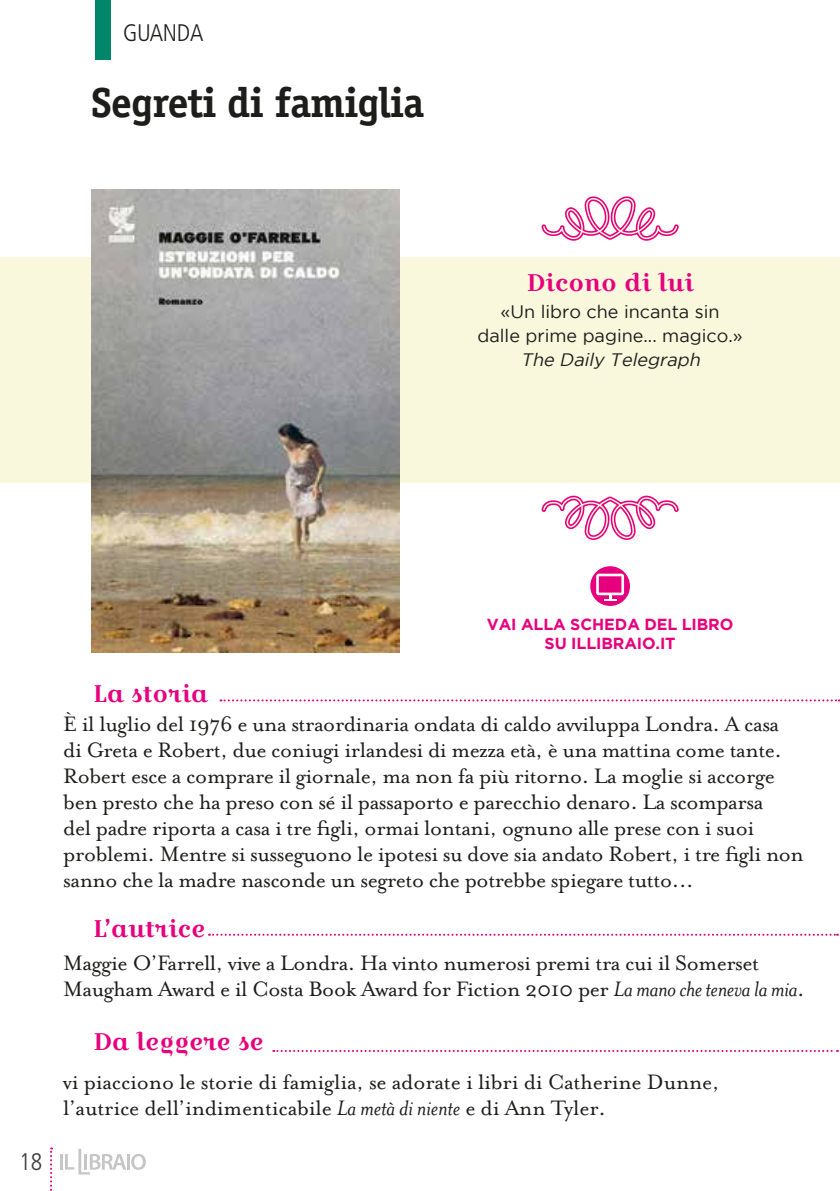
<style>
.page{position:relative;width:840px;height:1191px;background:#fff}
.page>*{position:absolute;margin:0;border:0;box-sizing:border-box;transform-origin:0 0}
.t1{font:700 42px "Officina Serif";letter-spacing:-.02em;color:#1d1d1b}
.t2{font:24px/26px "Mrs Eaves Roman";letter-spacing:-.02em;color:#1d1d1b}
.t3{font:24px "Croissant One";color:#e6007d}
.t4{font:300 condensed 24px "Frutiger";letter-spacing:-.01em;color:#1d1d1b}
.t5{font:300 condensed 24px "Frutiger";color:#3c3c3b}
.t6{font:18px/24px "Gotham";color:#1d1d1b;text-align:center}
.t7{font:italic 18px "Gotham";color:#1d1d1b}
.t8{font:700 16px/19.2px "Gotham";letter-spacing:-.005em;color:#e6007d;text-align:center}
.s1{font-family:"Mrs Eaves";font-style:italic}
</style>
<div class="page">
<svg style="left:60px;top:1148px;width:86px;height:26px"></svg>
<svg style="left:50px;top:1147px;width:2px;height:44px"></svg>
<div style="left:95px;top:0;width:15px;height:60px;background:#00866a"></div>
<div style="left:0;top:257px;width:839px;height:225px;background:#f9f7dc"></div>
<img style="left:91px;top:190px;width:308px;height:462px">
<svg style="left:590px;top:566px;width:39px;height:40px"></svg>
<svg style="left:596px;top:573px;width:27px;height:27px"></svg>
<svg style="left:273px;top:1050px;width:564px;height:2px"></svg>
<svg style="left:209px;top:933px;width:628px;height:2px"></svg>
<svg style="left:541px;top:196px;width:138px;height:45px"></svg>
<svg style="left:541px;top:495px;width:138px;height:45px"></svg>
<svg style="left:220px;top:699px;width:619px;height:2px"></svg>
<p class="t4" style="left:123px;top:19px;width:82px">GUANDA</p>
<h1 class="t1" style="left:91px;top:76px;width:335px">Segreti di famiglia</h1>
<p class="t3" style="left:526px;top:265px;width:169px">Dicono di lui</p>
<p class="t6" style="left:477px;top:299px;width:266px">«Un libro che incanta sin dalle prime pagine... magico.»</p>
<p class="t7" style="left:520px;top:350px;width:185px">The Daily Telegraph</p>
<p class="t5" style="left:19px;top:1147px;width:25px">18</p>
<p class="t3" style="left:93px;top:676px;width:116px">La storia</p>
<p class="t8" style="left:486px;top:614px;width:248px">VAI ALLA SCHEDA DEL LIBRO<br>SU ILLIBRAIO.IT</p>
<p class="t2" style="left:63px;top:711px;width:741px">È il luglio del 1976 e una straordinaria ondata di caldo avviluppa Londra. A casa di Greta e Robert, due coniugi irlandesi di mezza età, è una mattina come tante.<br>Robert esce a comprare il giornale, ma non fa più ritorno. La moglie si accorge ben presto che ha preso con sé il passaporto e parecchio denaro. La scomparsa<br>del padre riporta a casa i tre figli, ormai lontani, ognuno alle prese con i suoi problemi. Mentre si susseguono le ipotesi su dove sia andato Robert, i tre figli non sanno che la madre nasconde un segreto che potrebbe spiegare tutto...</p>
<p class="t3" style="left:93px;top:911px;width:114px">L’autrice</p>
<p class="t2" style="left:63px;top:950px;width:742px">Maggie O’Farrell, vive a Londra. Ha vinto numerosi premi tra cui il Somerset<br>Maugham Award e il Costa Book Award for Fiction 2010 per <span class="s1">La mano che teneva la mia</span>.</p>
<p class="t3" style="left:93px;top:1024px;width:172px">Da leggere se</p>
<p class="t2" style="left:63px;top:1069px;width:657px">vi piacciono le storie di famiglia, se adorate i libri di Catherine Dunne, l’autrice dell’indimenticabile <span class="s1">La metà di niente</span> e di Ann Tyler.</p>
</div>
